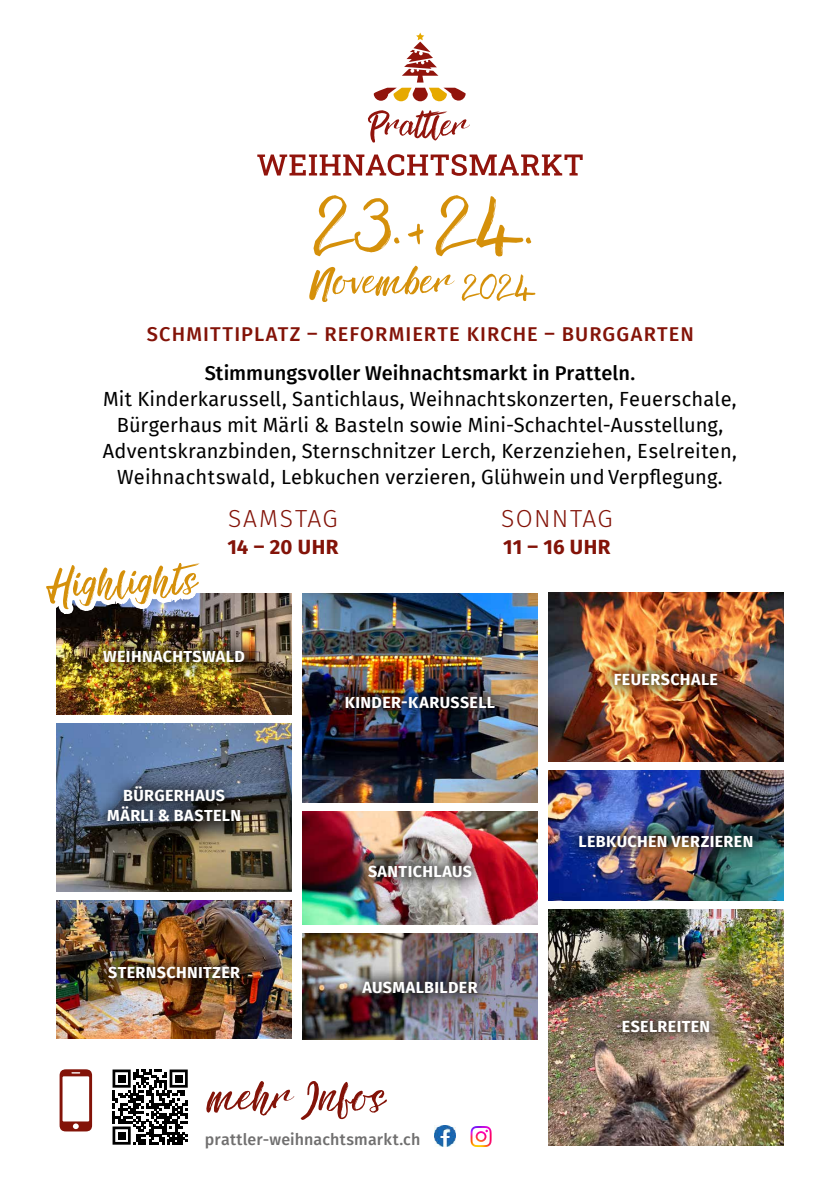
<style>
.page{position:relative;width:840px;height:1191px;background:#fff}
.page>*{position:absolute;margin:0;border:0;box-sizing:border-box;transform-origin:0 0}
.t1{font:300 24.6px "Fira Sans";letter-spacing:.055em;color:#831308}
.t2{font:700 20.4px "Fira Sans";letter-spacing:.015em;color:#831308}
.t3{font:20px/26px "Fira Sans";letter-spacing:.005em;color:#000;text-align:center}
.t4{font:500 20px "Fira Sans";letter-spacing:.055em;color:#831308}
.t5{font:500 20px "Fira Sans";letter-spacing:.005em;color:#000}
.t6{font:700 16px/20px "Fira Sans";letter-spacing:.025em;color:#fff;text-align:center}
.t7{font:500 16px "Fira Sans";letter-spacing:.01em;color:#706f6f}
</style>
<div class="page">
<img style="left:57px;top:723px;width:234px;height:168px">
<img style="left:548px;top:593px;width:234px;height:168px">
<img style="left:218px;top:594px;width:73px;height:120px">
<img style="left:302px;top:594px;width:235px;height:209px">
<img style="left:548px;top:909px;width:234px;height:236px">
<img style="left:57px;top:900px;width:234px;height:138px">
<svg style="left:60px;top:1069px;width:32px;height:62px"></svg>
<svg style="left:206px;top:1081px;width:180px;height:39px"></svg>
<svg style="left:257px;top:154px;width:325px;height:22px"></svg>
<svg style="left:373px;top:33px;width:92px;height:69px"></svg>
<svg style="left:367px;top:110px;width:102px;height:33px"></svg>
<img style="left:302px;top:811px;width:235px;height:113px">
<img style="left:91px;top:948px;width:166px;height:48px">
<img style="left:96px;top:954px;width:155px;height:37px">
<svg style="left:603px;top:1002px;width:124px;height:48px;background:#9e8d70"></svg>
<svg style="left:609px;top:1008px;width:112px;height:37px;background:#80715f"></svg>
<img style="left:351px;top:847px;width:138px;height:48px">
<img style="left:356px;top:852px;width:127px;height:36px">
<img style="left:302px;top:933px;width:235px;height:106px">
<img style="left:345px;top:963px;width:150px;height:49px">
<img style="left:350px;top:969px;width:139px;height:36px">
<img style="left:327px;top:678px;width:183px;height:48px">
<img style="left:333px;top:684px;width:173px;height:36px">
<img style="left:596px;top:655px;width:138px;height:48px">
<img style="left:601px;top:661px;width:128px;height:36px">
<svg style="left:218px;top:632px;width:44px;height:48px"></svg>
<svg style="left:218px;top:638px;width:38px;height:36px"></svg>
<img style="left:434px;top:1125px;width:21px;height:21px">
<img style="left:470px;top:1126px;width:21px;height:21px">
<svg style="left:112px;top:1069px;width:76px;height:75px"></svg>
<div style="left:118px;top:1074px;width:7px;height:8px;background:#000"></div>
<div style="left:175px;top:1074px;width:7px;height:8px;background:#000"></div>
<div style="left:118px;top:1131px;width:7px;height:8px;background:#000"></div>
<svg style="left:309px;top:266px;width:226px;height:36px"></svg>
<svg style="left:313px;top:195px;width:218px;height:61px"></svg>
<img style="left:548px;top:770px;width:234px;height:130px">
<img style="left:560px;top:817px;width:210px;height:48px">
<img style="left:566px;top:823px;width:198px;height:37px">
<img style="left:56px;top:593px;width:162px;height:261px">
<svg style="left:46px;top:563px;width:158px;height:48px"></svg>
<svg style="left:89px;top:770px;width:169px;height:70px;background:#5a5f65"></svg>
<svg style="left:95px;top:774px;width:158px;height:60px;background:#404956"></svg>
<p class="t4" style="left:147px;top:318px;width:548px">SCHMITTIPLATZ – REFORMIERTE KIRCHE – BURGGARTEN</p>
<p class="t5" style="left:204px;top:357px;width:432px">Stimmungsvoller Weihnachtsmarkt in Pratteln.</p>
<p class="t3" style="left:103px;top:386px;width:635px">Mit Kinderkarussell, Santichlaus, Weihnachtskonzerten, Feuerschale, Bürgerhaus mit Märli &amp; Basteln sowie Mini-Schachtel-Ausstellung, Adventskranzbinden, Sternschnitzer Lerch, Kerzenziehen, Eselreiten, Weihnachtswald, Lebkuchen verzieren, Glühwein und Verpflegung.</p>
<p class="t1" style="left:228px;top:501px;width:111px">SAMSTAG</p>
<p class="t2" style="left:227px;top:529px;width:112px">14 – 20 UHR</p>
<p class="t1" style="left:501px;top:501px;width:113px">SONNTAG</p>
<p class="t2" style="left:503px;top:529px;width:109px">11 – 16 UHR</p>
<p class="t6" style="left:103px;top:645px;width:143px">WEIHNACHTSWALD</p>
<p class="t6" style="left:107px;top:784px;width:135px">BÜRGERHAUS<br>MÄRLI &amp; BASTELN</p>
<p class="t6" style="left:108px;top:961px;width:133px">STERNSCHNITZER</p>
<p class="t6" style="left:344px;top:691px;width:152px">KINDER-KARUSSELL</p>
<p class="t6" style="left:368px;top:860px;width:105px">SANTICHLAUS</p>
<p class="t6" style="left:362px;top:976px;width:117px">AUSMALBILDER</p>
<p class="t7" style="left:205px;top:1126px;width:217px">prattler-weihnachtsmarkt.ch</p>
<p class="t6" style="left:613px;top:668px;width:106px">FEUERSCHALE</p>
<p class="t6" style="left:578px;top:830px;width:176px">LEBKUCHEN VERZIEREN</p>
<p class="t6" style="left:621px;top:1015px;width:90px">ESELREITEN</p>
</div>
